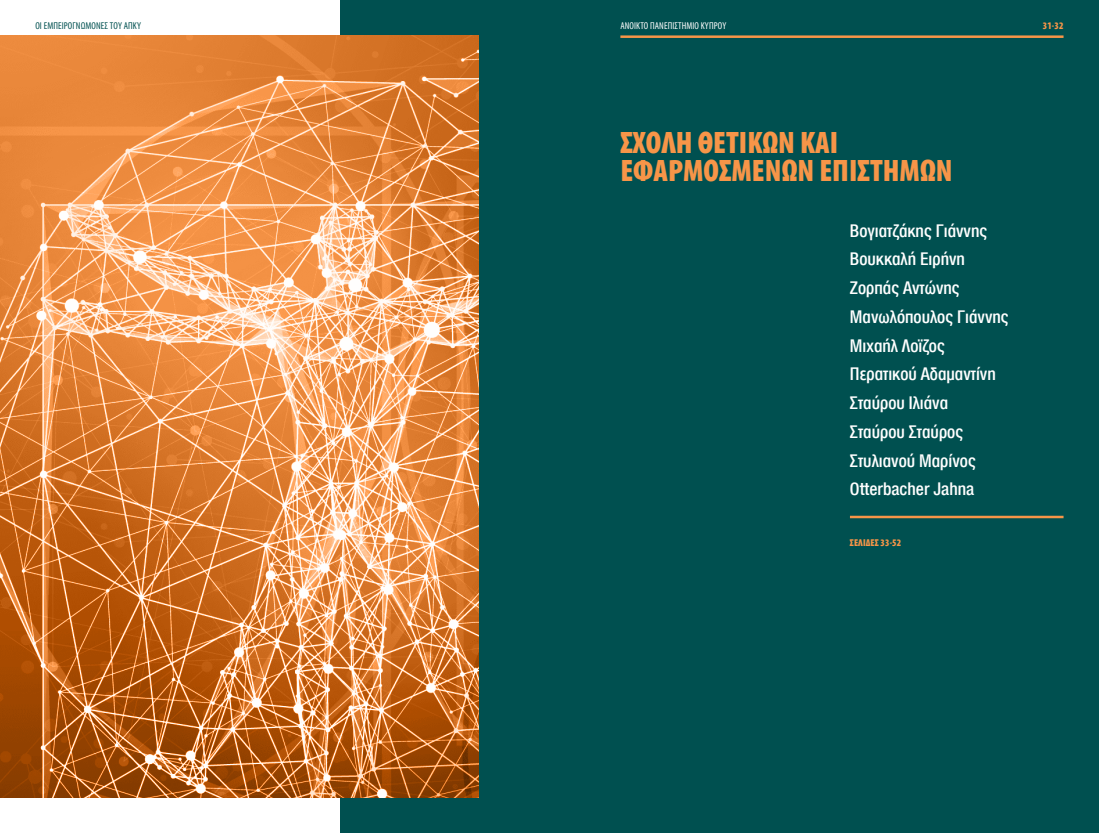
<style>
.page{position:relative;width:1099px;height:833px;background:#fff}
.page>*{position:absolute;margin:0;border:0;box-sizing:border-box;transform-origin:0 0}
.t1{font:700 31.25px/28.8px "Myriad Condensed Greek";color:#f79548}
.t2{font:500 18.75px/28.8px "CF Helvetica Cond";color:#fff}
.t3{font:10px "Myriad Condensed Greek";letter-spacing:.01em;color:#fff}
.t4{font:10px "Myriad Condensed Greek";letter-spacing:.01em;color:#005050}
.t5{font:700 10px "Myriad Condensed Greek";letter-spacing:.01em;color:#f79548}
</style>
<div class="page">
<div style="left:340px;top:0;width:758px;height:833px;background:#005050"></div>
<hr style="left:620px;top:35px;width:443px;height:3px;background:#f79548">
<svg style="left:0;top:35px;width:478px;height:762px;background:#de8a47"></svg>
<hr style="left:850px;top:516px;width:213px;height:2px;background:#f79548">
<p class="t4" style="left:35px;top:21px;width:107px">ΟΙ ΕΜΠΕΙΡΟΓΝΏΜΟΝΕΣ ΤΟΥ ΑΠΚΥ</p>
<p class="t3" style="left:620px;top:21px;width:107px">ΑΝΟΙΚΤΟ ΠΑΝΕΠΙΣΤΗΜΙΟ ΚΥΠΡΟΥ</p>
<p class="t5" style="left:1042px;top:20px;width:22px">31-32</p>
<h1 class="t1" style="left:620px;top:129px;width:334px">ΣΧΟΛΉ ΘΕΤΙΚΏΝ ΚΑΙ<br>ΕΦΑΡΜΟΣΜΈΝΩΝ ΕΠΙΣΤΗΜΏΝ</h1>
<p class="t2" style="left:850px;top:216px;width:160px">Βογιατζάκης Γιάννης<br>Βουκκαλή Ειρήνη<br>Ζορπάς Αντώνης<br>Μανωλόπουλος Γιάννης<br>Μιχαήλ Λοϊζος<br>Περατικού Αδαμαντίνη<br>Σταύρου Ιλιάνα<br>Σταύρου Σταύρος<br>Στυλιανού Μαρίνος<br>Otterbacher Jahna</p>
<p class="t5" style="left:850px;top:537px;width:53px">ΣΕΛΙΔΕΣ 33-52</p>
</div>
